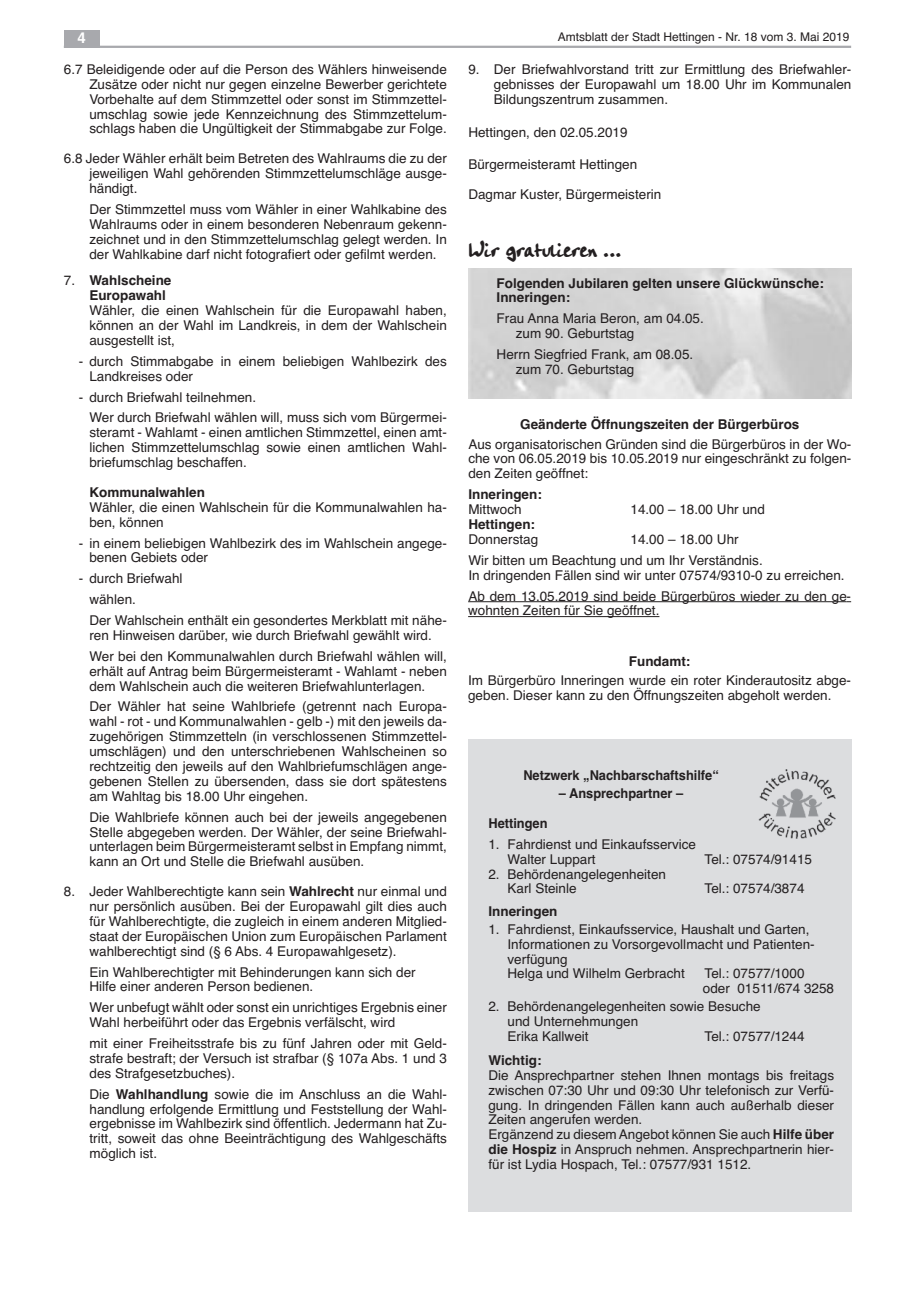
<style>
.page{position:relative;width:915px;height:1297px;background:#fff}
.page>*{position:absolute;margin:0;border:0;box-sizing:border-box;transform-origin:0 0}
.t1{font:25.5px "Handwriting Plain";color:#231f20}
.t2{font:700 15px "Helvetica";color:#fff}
.t3{font:13.5px/14.9px "Helvetica";color:#231f20}
.t4{font:700 13.5px/14.9px "Helvetica";color:#231f20}
.t5{font:700 13.5px "Helvetica";color:#231f20;scale:.95 1}
.t6{font:12px "Helvetica";color:#231f20}
.s1{font-weight:400}
.s2{font-weight:700}
</style>
<div class="page">
<hr style="left:468px;top:601px;width:378px;height:1px;background:#231f20">
<hr style="left:468px;top:616px;width:191px;height:1px;background:#231f20">
<div style="left:468px;top:740px;width:382px;height:472px;background:#dcdddf"></div>
<img style="left:758px;top:769px;width:78px;height:70px">
<hr style="left:64px;top:46px;width:786px;height:2px;background:#a8a9ad">
<div style="left:64px;top:30px;width:35px;height:17px;background:#a8a9ad"></div>
<p class="t2" style="left:77px;top:29px;width:10px">4</p>
<p class="t6" style="left:557px;top:30px;width:293px">Amtsblatt der Stadt Hettingen - Nr. 18 vom 3. Mai 2019</p>
<p class="t3" style="left:89px;top:62px;width:359px;text-align:justify;text-indent:-26px">6.7 Beleidigende oder auf die Person des Wählers hinweisende Zusätze oder nicht nur gegen einzelne Bewerber gerichtete Vorbehalte auf dem Stimmzettel oder sonst im Stimmzettel&shy;umschlag sowie jede Kennzeichnung des Stimmzettelum&shy;schlags haben die Ungültigkeit der Stimmabgabe zur Folge.</p>
<p class="t3" style="left:89px;top:151px;width:359px;text-align:justify;text-indent:-26px">6.8 Jeder Wähler erhält beim Betreten des Wahlraums die zu der jeweiligen Wahl gehörenden Stimmzettelumschläge ausge&shy;händigt.</p>
<p class="t3" style="left:89px;top:202px;width:359px;text-align:justify">Der Stimmzettel muss vom Wähler in einer Wahlkabine des Wahlraums oder in einem besonderen Nebenraum gekenn&shy;zeichnet und in den Stimmzettelumschlag gelegt werden. In der Wahlkabine darf nicht fotografiert oder gefilmt werden.</p>
<p class="t4" style="left:89px;top:273px;width:84px;text-indent:-26px"><span class="s1">7.</span> Wahlscheine<br>Europawahl</p>
<p class="t3" style="left:89px;top:303px;width:359px;text-align:justify">Wähler, die einen Wahlschein für die Europawahl haben, können an der Wahl im Landkreis, in dem der Wahlschein ausgestellt ist,</p>
<p class="t3" style="left:89px;top:354px;width:359px;text-indent:-11px">- durch Stimmabgabe in einem beliebigen Wahlbezirk des<br>Landkreises oder</p>
<p class="t3" style="left:89px;top:386px;width:359px;line-height:20.9px;text-indent:-11px">- durch Briefwahl teilnehmen.<br>Wer durch Briefwahl wählen will, muss sich vom Bürgermei-</p>
<p class="t3" style="left:89px;top:425px;width:359px;text-align:justify">steramt - Wahlamt - einen amtlichen Stimmzettel, einen amt&shy;lichen Stimmzettelumschlag sowie einen amtlichen Wahl&shy;briefumschlag beschaffen.</p>
<p class="t4" style="left:89px;top:485px;width:117px">Kommunalwahlen</p>
<p class="t3" style="left:89px;top:500px;width:359px">Wähler, die einen Wahlschein für die Kommunalwahlen ha&shy;ben, können</p>
<p class="t3" style="left:89px;top:535px;width:359px;text-indent:-11px">- in einem beliebigen Wahlbezirk des im Wahlschein angege&shy;benen Gebiets oder</p>
<p class="t3" style="left:89px;top:568px;width:359px;line-height:20.9px;text-indent:-11px">- durch Briefwahl<br>wählen.<br>Der Wahlschein enthält ein gesondertes Merkblatt mit nähe-</p>
<p class="t3" style="left:89px;top:625px;width:359px;line-height:20.9px">ren Hinweisen darüber, wie durch Briefwahl gewählt wird.<br>Wer bei den Kommunalwahlen durch Briefwahl wählen will,</p>
<p class="t3" style="left:89px;top:664px;width:359px">erhält auf Antrag beim Bürgermeisteramt - Wahlamt - neben dem Wahlschein auch die weiteren Briefwahlunterlagen.</p>
<p class="t3" style="left:89px;top:699px;width:359px;text-align:justify">Der Wähler hat seine Wahlbriefe (getrennt nach Europa&shy;wahl - rot - und Kommunalwahlen - gelb -) mit den jeweils da&shy;zugehörigen Stimmzetteln (in verschlossenen Stimmzettel&shy;umschlägen) und den unterschriebenen Wahlscheinen so rechtzeitig den jeweils auf den Wahlbriefumschlägen ange&shy;gebenen Stellen zu übersenden, dass sie dort spätestens am Wahltag bis 18.00 Uhr eingehen.</p>
<p class="t3" style="left:89px;top:810px;width:359px;text-align:justify">Die Wahlbriefe können auch bei der jeweils angegebenen Stelle abgegeben werden. Der Wähler, der seine Briefwahl&shy;unterlagen beim Bürgermeisteramt selbst in Empfang nimmt, kann an Ort und Stelle die Briefwahl ausüben.</p>
<p class="t3" style="left:89px;top:884px;width:359px;text-align:justify;text-indent:-26px">8. Jeder Wahlberechtigte kann sein <span class="s2">Wahlrecht</span> nur einmal und nur persönlich ausüben. Bei der Europawahl gilt dies auch für Wahlberechtigte, die zugleich in einem anderen Mitglied&shy;staat der Europäischen Union zum Europäischen Parlament wahlberechtigt sind (§ 6 Abs. 4 Europawahlgesetz).</p>
<p class="t3" style="left:89px;top:964px;width:327px">Ein Wahlberechtigter mit Behinderungen kann sich der<br>Hilfe einer anderen Person bedienen.</p>
<p class="t3" style="left:89px;top:1000px;width:359px">Wer unbefugt wählt oder sonst ein unrichtiges Ergebnis einer<br>Wahl herbeiführt oder das Ergebnis verfälscht, wird</p>
<p class="t3" style="left:89px;top:1036px;width:359px;text-align:justify">mit einer Freiheitsstrafe bis zu fünf Jahren oder mit Geld&shy;strafe bestraft; der Versuch ist strafbar (§ 107a Abs. 1 und 3 des Strafgesetzbuches).</p>
<p class="t3" style="left:89px;top:1087px;width:359px;text-align:justify">Die <span class="s2">Wahlhandlung</span> sowie die im Anschluss an die Wahl&shy;handlung erfolgende Ermittlung und Feststellung der Wahl&shy;ergebnisse im Wahlbezirk sind öffentlich. Jedermann hat Zu&shy;tritt, soweit das ohne Beeinträchtigung des Wahlgeschäfts möglich ist.</p>
<p class="t3" style="left:493px;top:62px;width:359px;text-align:justify;text-indent:-26px">9. Der Briefwahlvorstand tritt zur Ermittlung des Briefwahler&shy;gebnisses der Europawahl um 18.00 Uhr im Kommunalen Bildungszentrum zusammen.</p>
<p class="t3" style="left:468px;top:124px;width:161px">Hettingen, den 02.05.2019</p>
<p class="t3" style="left:468px;top:157px;width:170px">Bürgermeisteramt Hettingen</p>
<p class="t3" style="left:468px;top:187px;width:194px">Dagmar Kuster, Bürgermeisterin</p>
<h1 class="t1" style="left:468px;top:233px;width:155px">Wir gratulieren ...</h1>
<p class="t4" style="left:496px;top:275px;width:329px">Folgenden Jubilaren gelten unsere Glückwünsche:<br>Inneringen:</p>
<p class="t3" style="left:515px;top:311px;width:189px;text-indent:-19px">Frau Anna Maria Beron, am 04.05. zum 90. Geburtstag</p>
<p class="t3" style="left:515px;top:347px;width:179px;text-indent:-19px">Herrn Siegfried Frank, am 08.05. zum 70. Geburtstag</p>
<p class="t4" style="left:520px;top:417px;width:281px">Geänderte Öffnungszeiten der Bürgerbüros</p>
<p class="t3" style="left:468px;top:436px;width:384px;text-align:justify">Aus organisatorischen Gründen sind die Bürgerbüros in der Wo&shy;che von 06.05.2019 bis 10.05.2019 nur eingeschränkt zu folgen&shy;den Zeiten geöffnet:</p>
<p class="t4" style="left:468px;top:487px;width:75px">Inneringen:</p>
<p class="t3" style="left:468px;top:502px;width:55px">Mittwoch</p>
<p class="t3" style="left:630px;top:502px;width:136px">14.00 – 18.00 Uhr und</p>
<p class="t4" style="left:468px;top:517px;width:68px">Hettingen:</p>
<p class="t3" style="left:468px;top:532px;width:71px">Donnerstag</p>
<p class="t3" style="left:468px;top:529px;width:296px;line-height:20.9px;text-indent:162px">14.00 – 18.00 Uhr<br>Wir bitten um Beachtung und um Ihr Verständnis.</p>
<p class="t3" style="left:468px;top:565px;width:384px;line-height:20.9px">In dringenden Fällen sind wir unter 07574/9310-0 zu erreichen.<br>Ab dem 13.05.2019 sind beide Bürgerbüros wieder zu den ge-</p>
<p class="t3" style="left:468px;top:603px;width:193px">wohnten Zeiten für Sie geöffnet.</p>
<p class="t4" style="left:628px;top:654px;width:63px">Fundamt:</p>
<p class="t3" style="left:468px;top:673px;width:384px">Im Bürgerbüro Inneringen wurde ein roter Kinderautositz abge&shy;geben. Dieser kann zu den Öffnungszeiten abgeholt werden.</p>
<p class="t5" style="left:523px;top:768px;width:207px">Netzwerk „Nachbarschaftshilfe“</p>
<p class="t5" style="left:558px;top:786px;width:132px">– Ansprechpartner –</p>
<p class="t5" style="left:488px;top:815px;width:64px">Hettingen</p>
<p class="t3" style="left:507px;top:837px;width:190px;text-indent:-19px">1. Fahrdienst und Einkaufsservice<br>Walter Luppart</p>
<p class="t3" style="left:704px;top:852px;width:109px">Tel.: 07574/91415</p>
<p class="t3" style="left:507px;top:866px;width:160px;text-indent:-19px">2. Behördenangelegenheiten<br>Karl Steinle</p>
<p class="t3" style="left:704px;top:881px;width:101px">Tel.: 07574/3874</p>
<p class="t4" style="left:488px;top:904px;width:71px">Inneringen</p>
<p class="t3" style="left:507px;top:922px;width:308px;text-indent:-19px">1. Fahrdienst, Einkaufsservice, Haushalt und Garten, Informationen zu Vorsorgevollmacht und Patienten&shy;verfügung<br>Helga und Wilhelm Gerbracht</p>
<p class="t3" style="left:702px;top:966px;width:133px">Tel.: 07577/1000<br>oder 01511/674 3258</p>
<p class="t3" style="left:507px;top:999px;width:254px;text-indent:-19px">2. Behördenangelegenheiten sowie Besuche und Unternehmungen<br>Erika Kallweit</p>
<p class="t3" style="left:704px;top:1029px;width:101px">Tel.: 07577/1244</p>
<p class="t4" style="left:488px;top:1053px;width:55px">Wichtig:</p>
<p class="t3" style="left:488px;top:1068px;width:347px">Die Ansprechpartner stehen Ihnen montags bis freitags zwischen 07:30 Uhr und 09:30 Uhr telefonisch zur Verfü&shy;gung. In dringenden Fällen kann auch außerhalb dieser Zeiten angerufen werden.<br>Ergänzend zu diesem Angebot können Sie auch <span class="s2">Hilfe über die Hospiz</span> in Anspruch nehmen. Ansprechpartnerin hier&shy;für ist Lydia Hospach, Tel.: 07577/931 1512.</p>
</div>
